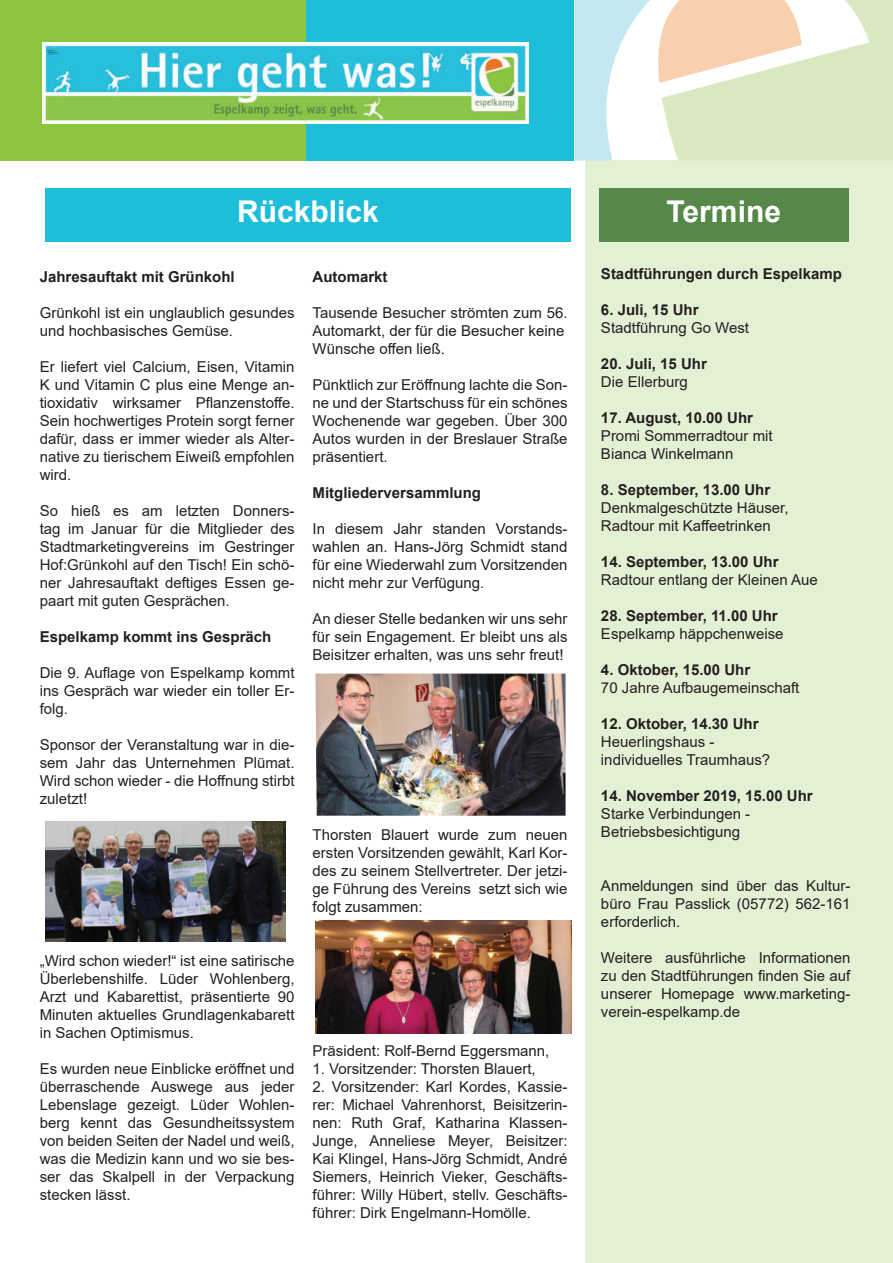
<style>
.page{position:relative;width:893px;height:1263px;background:#fff}
.page>*{position:absolute;margin:0;border:0;box-sizing:border-box;transform-origin:0 0}
.t1{font:700 30px "Arial";color:#fff}
.t2{font:15px/18px "Arial";color:#231f20;text-align:justify}
.t3{font:700 15px "Arial";color:#231f20}
</style>
<div class="page">
<div style="left:585px;top:161px;width:308px;height:1102px;background:#e4f0d4"></div>
<div style="left:0;top:0;width:306px;height:161px;background:#8bc63e"></div>
<div style="left:306px;top:0;width:268px;height:161px;background:#1ebeda"></div>
<img style="left:43px;top:43px;width:486px;height:81px">
<div style="left:45px;top:188px;width:526px;height:54px;background:#1ebeda"></div>
<svg style="left:574px;top:0;width:319px;height:161px"></svg>
<img style="left:45px;top:821px;width:241px;height:120px">
<img style="left:315px;top:674px;width:251px;height:142px">
<img style="left:315px;top:920px;width:256px;height:114px">
<div style="left:599px;top:188px;width:249px;height:54px;background:#568849"></div>
<h1 class="t1" style="left:237px;top:200px;width:143px">Rückblick</h1>
<p class="t3" style="left:40px;top:271px;width:197px">Jahresauftakt mit Grünkohl</p>
<p class="t2" style="left:40px;top:305px;width:256px">Grünkohl ist ein unglaublich gesundes und hochbasisches Gemüse.</p>
<p class="t2" style="left:40px;top:359px;width:256px">Er liefert viel Calcium, Eisen, Vitamin K und Vitamin C plus eine Menge an&shy;tioxidativ wirksamer Pflanzenstoffe.<br>Sein hochwertiges Protein sorgt ferner dafür, dass er immer wieder als Alter&shy;native zu tierischem Eiweiß empfohlen wird.</p>
<p class="t2" style="left:40px;top:503px;width:256px">So hieß es am letzten Donners&shy;tag im Januar für die Mitglieder des Stadtmarketingvereins im Gestringer Hof:Grünkohl auf den Tisch! Ein schö&shy;ner Jahresauftakt deftiges Essen ge&shy;paart mit guten Gesprächen.</p>
<p class="t3" style="left:40px;top:631px;width:233px">Espelkamp kommt ins Gespräch</p>
<p class="t2" style="left:40px;top:664px;width:256px">Die 9. Auflage von Espelkamp kommt ins Gespräch war wieder ein toller Er&shy;folg.</p>
<p class="t2" style="left:40px;top:737px;width:256px">Sponsor der Veranstaltung war in die&shy;sem Jahr das Unternehmen Plümat.<br>Wird schon wieder - die Hoffnung stirbt zuletzt!</p>
<p class="t2" style="left:40px;top:953px;width:256px">„Wird schon wieder!“ ist eine satirische Überlebenshilfe. Lüder Wohlenberg, Arzt und Kabarettist, präsentierte 90<br>Minuten aktuelles Grundlagenkabarett in Sachen Optimismus.</p>
<p class="t2" style="left:40px;top:1060px;width:256px">Es wurden neue Einblicke eröffnet und überraschende Auswege aus jeder Lebenslage gezeigt. Lüder Wohlen&shy;berg kennt das Gesundheitssystem von beiden Seiten der Nadel und weiß, was die Medizin kann und wo sie bes&shy;ser das Skalpell in der Verpackung stecken lässt.</p>
<p class="t3" style="left:313px;top:271px;width:76px">Automarkt</p>
<p class="t2" style="left:313px;top:305px;width:256px;text-align:left">Tausende Besucher strömten zum 56.<br>Automarkt, der für die Besucher keine<br>Wünsche offen ließ.</p>
<p class="t2" style="left:313px;top:376px;width:256px">Pünktlich zur Eröffnung lachte die Son&shy;ne und der Startschuss für ein schönes Wochenende war gegeben. Über 300<br>Autos wurden in der Breslauer Straße präsentiert.</p>
<p class="t3" style="left:313px;top:483px;width:170px">Mitgliederversammlung</p>
<p class="t2" style="left:313px;top:521px;width:256px">In diesem Jahr standen Vorstands&shy;wahlen an. Hans-Jörg Schmidt stand für eine Wiederwahl zum Vorsitzenden nicht mehr zur Verfügung.</p>
<p class="t2" style="left:313px;top:611px;width:256px">An dieser Stelle bedanken wir uns sehr für sein Engagement. Er bleibt uns als Beisitzer erhalten, was uns sehr freut!</p>
<p class="t2" style="left:313px;top:827px;width:256px">Thorsten Blauert wurde zum neuen ersten Vorsitzenden gewählt, Karl Kor&shy;des zu seinem Stellvertreter. Der jetzi&shy;ge Führung des Vereins setzt sich wie folgt zusammen:</p>
<p class="t2" style="left:313px;top:1043px;width:238px">Präsident: Rolf-Bernd Eggersmann,</p>
<p class="t2" style="left:313px;top:1061px;width:225px">1. Vorsitzender: Thorsten Blauert,</p>
<p class="t2" style="left:313px;top:1079px;width:256px">2. Vorsitzender: Karl Kordes, Kassie&shy;rer: Michael Vahrenhorst, Beisitzerin&shy;nen: Ruth Graf, Katharina Klassen-Junge, Anneliese Meyer, Beisitzer:<br>Kai Klingel, Hans-Jörg Schmidt, André Siemers, Heinrich Vieker, Geschäfts&shy;führer: Willy Hübert, stellv. Geschäfts&shy;führer: Dirk Engelmann-Homölle.</p>
<h1 class="t1" style="left:666px;top:200px;width:116px">Termine</h1>
<p class="t3" style="left:601px;top:263px;width:242px">Stadtführungen durch Espelkamp</p>
<p class="t3" style="left:601px;top:304px;width:99px">6. Juli, 15 Uhr</p>
<p class="t2" style="left:601px;top:320px;width:150px">Stadtführung Go West</p>
<p class="t3" style="left:601px;top:358px;width:107px">20. Juli, 15 Uhr</p>
<p class="t2" style="left:601px;top:374px;width:88px">Die Ellerburg</p>
<p class="t3" style="left:601px;top:407px;width:153px">17. August, 10.00 Uhr</p>
<p class="t2" style="left:601px;top:428px;width:173px">Promi Sommerradtour mit<br>Bianca Winkelmann</p>
<p class="t3" style="left:601px;top:484px;width:171px">8. September, 13.00 Uhr</p>
<p class="t2" style="left:601px;top:500px;width:189px">Denkmalgeschützte Häuser,<br>Radtour mit Kaffeetrinken</p>
<p class="t3" style="left:601px;top:556px;width:179px">14. September, 13.00 Uhr</p>
<p class="t2" style="left:601px;top:572px;width:218px">Radtour entlang der Kleinen Aue</p>
<p class="t3" style="left:601px;top:610px;width:178px">28. September, 11.00 Uhr</p>
<p class="t2" style="left:601px;top:626px;width:184px">Espelkamp häppchenweise</p>
<p class="t3" style="left:601px;top:664px;width:151px">4. Oktober, 15.00 Uhr</p>
<p class="t2" style="left:601px;top:680px;width:200px">70 Jahre Aufbaugemeinschaft</p>
<p class="t3" style="left:601px;top:718px;width:159px">12. Oktober, 14.30 Uhr</p>
<p class="t2" style="left:601px;top:734px;width:171px">Heuerlingshaus - individuelles Traumhaus?</p>
<p class="t3" style="left:601px;top:790px;width:213px">14. November 2019, 15.00 Uhr</p>
<p class="t2" style="left:601px;top:806px;width:151px">Starke Verbindungen -<br>Betriebsbesichtigung</p>
<p class="t2" style="left:601px;top:878px;width:251px">Anmeldungen sind über das Kultur&shy;büro Frau Passlick (05772) 562-161 erforderlich.</p>
<p class="t2" style="left:601px;top:950px;width:251px">Weitere ausführliche Informationen zu den Stadtführungen finden Sie auf unserer Homepage www.marketing&shy;verein-espelkamp.de</p>
</div>
